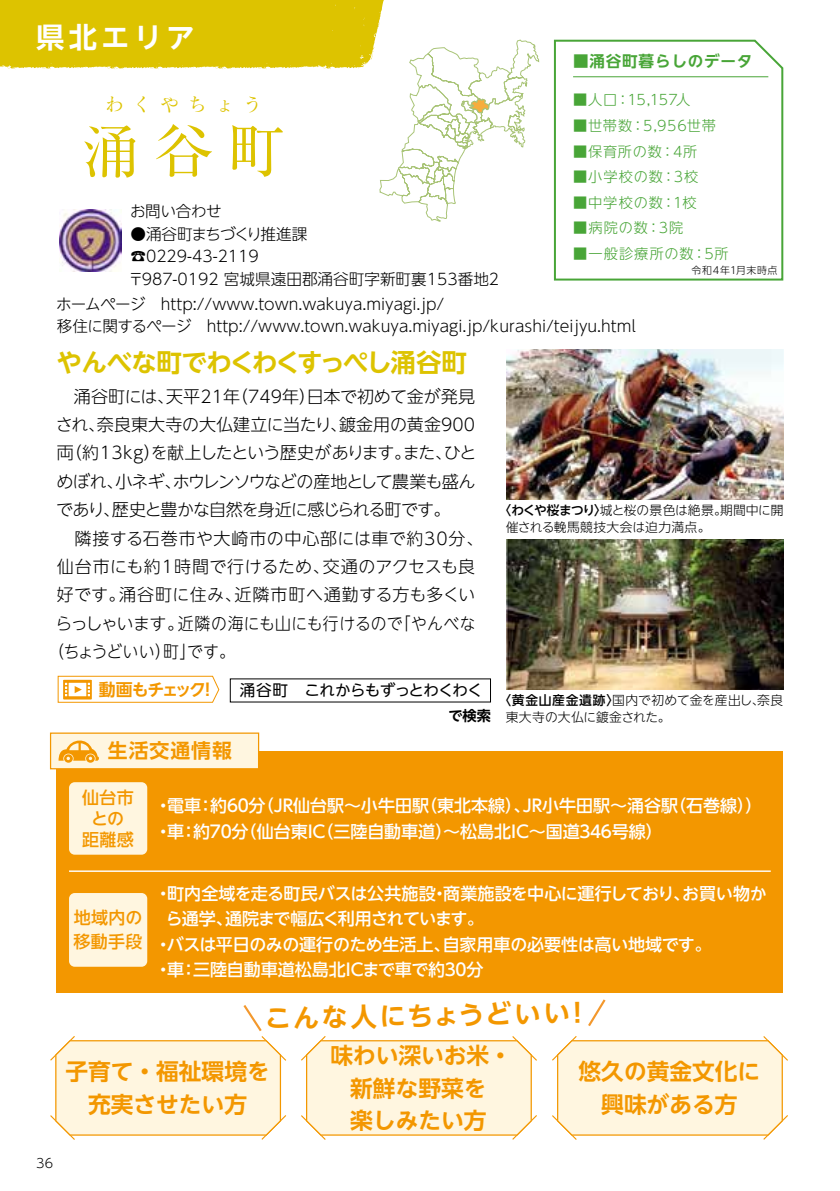
<style>
.page{position:relative;width:840px;height:1191px;background:#fff}
.page>*{position:absolute;margin:0;border:0;box-sizing:border-box;transform-origin:0 0}
.t1{font:58.8px "Ryumin Pro";color:#ddc300}
.t2{font:700 28.4px "UD Shin Go NT Pro De";letter-spacing:.15em;color:#fff}
.t3{font:700 26.2px "UD Shin Go NT Pro De";color:#f39700}
.t4{font:700 25.6px "UD Shin Go NT Pro De";letter-spacing:-.035em;color:#ddc300}
.t5{font:700 22.6px/32.2px "UD Shin Go NT Pro De";color:#f39700;text-align:center}
.t6{font:700 19.8px "UD Shin Go NT Pro De";letter-spacing:.05em;color:#f39700}
.t7{font:18.4px "Matisse Pro M";letter-spacing:.5em;color:#ddc300}
.t8{font:500 17px/25.6px "UD Shin Go NT Pro";letter-spacing:-.01em;color:#fff}
.t9{font:300 17px "UD Shin Go NT Pro";color:#000}
.t10{font:300 17px "UD Shin Go NT Pro";letter-spacing:-.045em;color:#000}
.t11{font:300 17px "UD Shin Go NT Pro";letter-spacing:-.06em;color:#000}
.t12{font:300 17px "UD Shin Go NT Pro";letter-spacing:-.055em;color:#000}
.t13{font:300 17px "UD Shin Go NT Pro";letter-spacing:.035em;color:#000}
.t14{font:300 17px "UD Shin Go NT Pro";letter-spacing:.02em;color:#000}
.t15{font:500 17px "UD Shin Go NT Pro";letter-spacing:-.06em;color:#fff}
.t16{font:500 17px/21.2px "UD Shin Go NT Pro";letter-spacing:.02em;color:#f39700;text-align:center}
.t17{font:300 17px "UD Shin Go NT Pro";letter-spacing:-.03em;color:#000;scale:.93 1}
.t18{font:700 16.8px "UD Shin Go NT Pro De";letter-spacing:-.11em;color:#f39700}
.t19{font:300 15.6px/22.6px "UD Shin Go NT Pro";color:#000}
.t20{font:15.6px "UD Shin Go NT Pro";letter-spacing:-.04em;color:#000}
.t21{font:700 15.6px "UD Shin Go NT Pro De";letter-spacing:.05em;color:#48a537}
.t22{font:300 14.2px "UD Shin Go NT Pro";letter-spacing:.055em;color:#48a537}
.t23{font:300 14.2px "UD Shin Go NT Pro";letter-spacing:.075em;color:#48a537}
.t24{font:700 14.2px "UD Shin Go NT Pro De";color:#000}
.t25{font:300 12.8px/17px "UD Shin Go NT Pro";letter-spacing:.005em;color:#000}
.t26{font:300 10px "UD Shin Go NT Pro";letter-spacing:.055em;color:#000}
.s1{font-weight:500}
</style>
<div class="page">
<svg style="left:553px;top:39px;width:230px;height:242px"></svg>
<svg style="left:50px;top:999px;width:738px;height:141px"></svg>
<hr style="left:572px;top:76px;width:195px;height:1px;background:#48a537">
<img style="left:60px;top:228px;width:62px;height:43px">
<svg style="left:0;top:0;width:539px;height:228px"></svg>
<img style="left:506px;top:540px;width:276px;height:149px">
<img style="left:506px;top:349px;width:276px;height:150px">
<svg style="left:57px;top:675px;width:163px;height:28px"></svg>
<div style="left:56px;top:751px;width:725px;height:242px;background:#f39700"></div>
<div style="left:51px;top:733px;width:207px;height:35px;background:#fff6e0"></div>
<div style="left:50px;top:732px;width:209px;height:37px;border:1px solid #f39700"></div>
<svg style="left:58px;top:740px;width:41px;height:22px"></svg>
<div style="left:69px;top:782px;width:78px;height:72px;background:#fff6e0;border-radius:6px"></div>
<div style="left:69px;top:893px;width:78px;height:73px;background:#fff6e0;border-radius:6px"></div>
<hr style="left:69px;top:870px;width:701px;height:2px;background:#fff">
<h2 class="t2" style="left:36px;top:14px;width:160px">県北エリア</h2>
<p class="t7" style="left:105px;top:93px;width:158px">わくやちょう</p>
<h1 class="t1" style="left:81px;top:105px;width:205px">涌谷町</h1>
<p class="t19" style="left:130px;top:199px;width:93px">お問い合わせ</p>
<p class="t19" style="left:128px;top:222px;width:372px">●涌谷町まちづくり推進課<br>☎0229-43-2119<br>〒987-0192 宮城県遠田郡涌谷町字新町裏153番地2</p>
<p class="t21" style="left:572px;top:48px;width:181px">■涌谷町暮らしのデータ</p>
<p class="t22" style="left:572px;top:89px;width:119px">■人口：15,157人</p>
<p class="t22" style="left:572px;top:114px;width:144px">■世帯数：5,956世帯</p>
<p class="t22" style="left:572px;top:140px;width:126px">■保育所の数：4所</p>
<p class="t22" style="left:572px;top:165px;width:127px">■小学校の数：3校</p>
<p class="t22" style="left:572px;top:191px;width:125px">■中学校の数：1校</p>
<p class="t22" style="left:572px;top:216px;width:112px">■病院の数：3院</p>
<p class="t23" style="left:572px;top:242px;width:157px">■一般診療所の数：5所</p>
<p class="t26" style="left:691px;top:262px;width:87px">令和4年1月末時点</p>
<p class="t19" style="left:56px;top:292px;width:581px">ホームページ　http://www.town.wakuya.miyagi.jp/<br>移住に関するページ　http://www.town.wakuya.miyagi.jp/kurashi/teijyu.html</p>
<h3 class="t4" style="left:56px;top:341px;width:412px">やんべな町でわくわくすっぺし涌谷町</h3>
<p class="t9" style="left:57px;top:382px;width:419px">　涌谷町には、天平21年（749年）日本で初めて金が発見</p>
<p class="t9" style="left:56px;top:411px;width:420px">され、奈良東大寺の大仏建立に当たり、鍍金用の黄金900</p>
<p class="t10" style="left:57px;top:439px;width:421px">両（約13kg）を献上したという歴史があります。また、ひと</p>
<p class="t11" style="left:56px;top:467px;width:420px">めぼれ、小ネギ、ホウレンソウなどの産地として農業も盛ん</p>
<p class="t12" style="left:56px;top:496px;width:395px">であり、歴史と豊かな自然を身近に感じられる町です。</p>
<p class="t13" style="left:57px;top:524px;width:428px">　隣接する石巻市や大崎市の中心部には車で約30分、</p>
<p class="t9" style="left:57px;top:552px;width:419px">仙台市にも約1時間で行けるため、交通のアクセスも良</p>
<p class="t14" style="left:57px;top:581px;width:419px">好です。涌谷町に住み、近隣市町へ通勤する方も多くい</p>
<p class="t9" style="left:55px;top:609px;width:421px">らっしゃいます。近隣の海にも山にも行けるので「やんべな</p>
<p class="t17" style="left:48px;top:637px;width:202px">（ちょうどいい）町」です。</p>
<p class="t18" style="left:99px;top:676px;width:118px">動画もチェック！</p>
<p class="t20" style="left:240px;top:678px;width:244px">涌谷町　これからもずっとわくわく</p>
<p class="t24" style="left:448px;top:704px;width:44px">で検索</p>
<p class="t25" style="left:505px;top:501px;width:279px;text-indent:-7px"><span class="s1">〈わくや桜まつり〉</span>城と桜の景色は絶景。期間中に開催される輓馬競技大会は迫力満点。</p>
<p class="t25" style="left:505px;top:691px;width:279px;text-indent:-7px"><span class="s1">〈黄金山産金遺跡〉</span>国内で初めて金を産出し、奈良東大寺の大仏に鍍金された。</p>
<p class="t6" style="left:108px;top:735px;width:125px">生活交通情報</p>
<p class="t8" style="left:155px;top:792px;width:608px">・電車：約６０分（JR仙台駅～小牛田駅（東北本線）、JR小牛田駅～涌谷駅（石巻線））・車：約７０分（仙台東ＩＣ（三陸自動車道）～松島北ＩＣ～国道３４６号線）</p>
<p class="t16" style="left:82px;top:786px;width:53px">仙台市との距離感</p>
<p class="t16" style="left:73px;top:905px;width:71px;line-height:24.2px;text-align:left">地域内の移動手段</p>
<p class="t8" style="left:155px;top:880px;width:613px">・町内全域を走る町民バスは公共施設・商業施設を中心に運行しており、お買い物か</p>
<p class="t15" style="left:166px;top:905px;width:319px">ら通学、通院まで幅広く利用されています。</p>
<p class="t8" style="left:155px;top:931px;width:557px">・バスは平日のみの運行のため生活上、自家用車の必要性は高い地域です。</p>
<p class="t8" style="left:155px;top:956px;width:330px">・車：三陸自動車道松島北ICまで車で約３０分</p>
<p class="t25" style="left:36px;top:1153px;width:18px">36</p>
<h3 class="t3" style="left:264px;top:996px;width:327px;rotate:-1deg">こんな人にちょうどいい！</h3>
<h3 class="t5" style="left:578px;top:1055px;width:183px">悠久の黄金文化に興味がある方</h3>
<h3 class="t5" style="left:330px;top:1039px;width:183px">味わい深いお米・新鮮な野菜を<br>楽しみたい方</h3>
<h3 class="t5" style="left:65px;top:1055px;width:206px">子育て・福祉環境を充実させたい方</h3>
</div>
